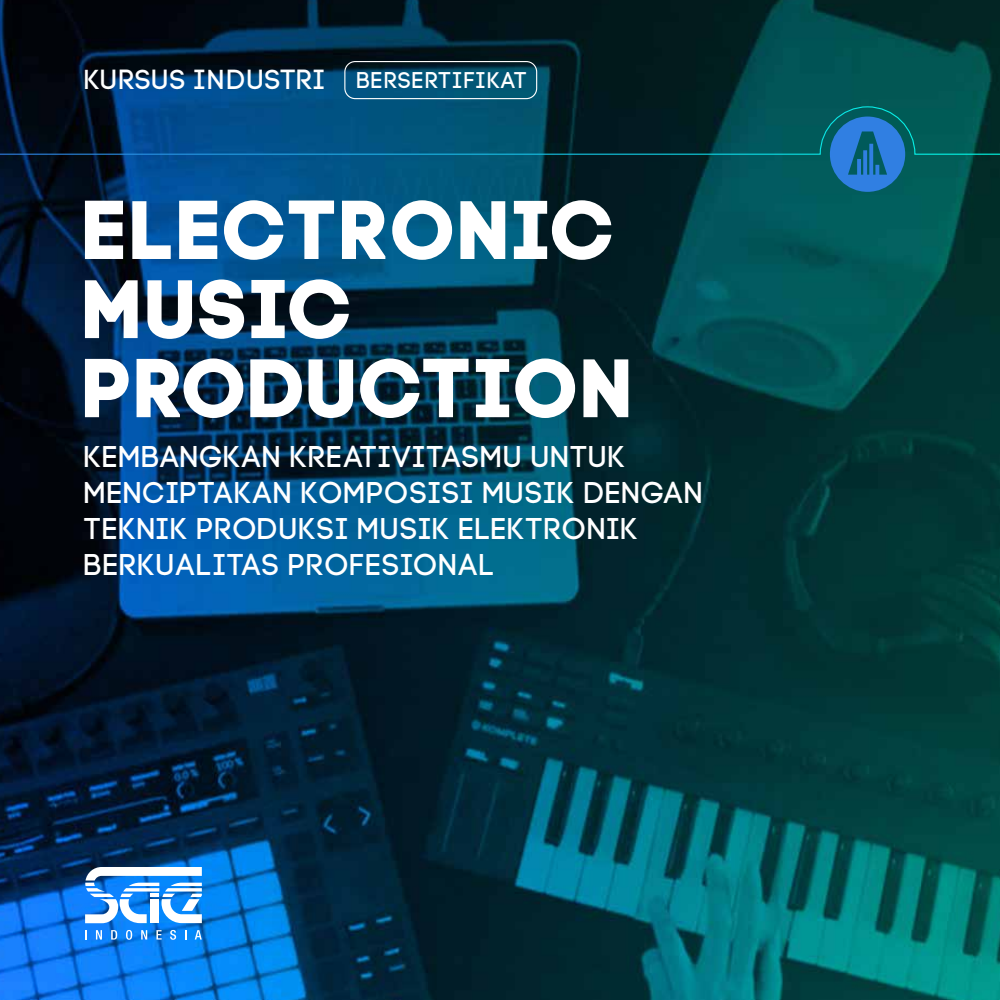
<style>
.page{position:relative;width:1000px;height:1000px;background:#fff}
.page>*{position:absolute;margin:0;border:0;box-sizing:border-box;transform-origin:0 0}
.t1{font:82.5px/79.1px "Code Pro Bold LC";color:#fff}
.t2{font:30px/36px "Code Pro";letter-spacing:.02em;color:#fff}
.t3{font:27.45px "Code Pro LC";color:#fff}
.s1{font-size:22.5px}
</style>
<div class="page">
<img style="left:0;top:0;width:999px;height:999px">
<svg style="left:85px;top:866px;width:117px;height:57px"></svg>
<svg style="left:85px;top:929px;width:2px;height:10px"></svg>
<svg style="left:96px;top:929px;width:6px;height:10px"></svg>
<svg style="left:111px;top:929px;width:6px;height:10px"></svg>
<svg style="left:126px;top:929px;width:6px;height:10px"></svg>
<svg style="left:141px;top:929px;width:6px;height:10px"></svg>
<svg style="left:156px;top:929px;width:6px;height:10px"></svg>
<svg style="left:170px;top:929px;width:6px;height:10px"></svg>
<svg style="left:195px;top:929px;width:7px;height:10px"></svg>
<svg style="left:829px;top:155px;width:75px;height:37px;background:#1f72b1"></svg>
<svg style="left:0;top:106px;width:999px;height:49px;background:#034561"></svg>
<div style="left:344px;top:61px;width:193px;height:38px;border:1px solid #fff;border-radius:10px"></div>
<p class="t3" style="left:83px;top:64px;width:445px">KURSUS INDUSTRI <span class="s1">BERSERTIFIKAT</span></p>
<h1 class="t1" style="left:81px;top:190px;width:553px">ELECTRONIC<br>MUSIC<br>PRODUCTION</h1>
<p class="t2" style="left:84px;top:439px;width:620px">KEMBANGKAN KREATIVITASMU UNTUK<br>MENCIPTAKAN KOMPOSISI MUSIK DENGAN<br>TEKNIK PRODUKSI MUSIK ELEKTRONIK<br>BERKUALITAS PROFESIONAL</p>
</div>
